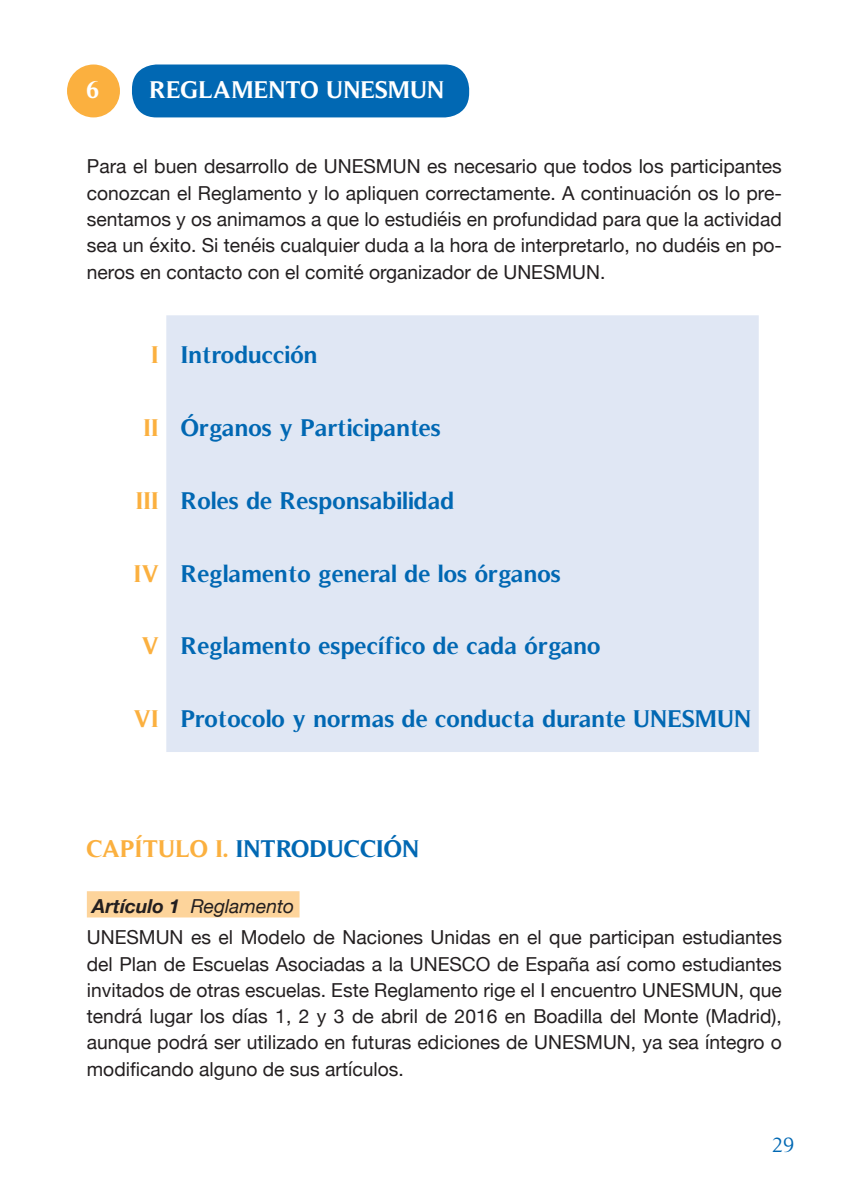
<style>
.page{position:relative;width:844px;height:1191px;background:#fff}
.page>*{position:absolute;margin:0;border:0;box-sizing:border-box;transform-origin:0 0}
.t1{font:700 24.5px "Timeless";color:#0168b3}
.t2{font:700 24.5px "Timeless";color:#fff}
.t3{font:21px "Timeless";color:#0168b3}
.t4{font:19.25px/26.2px "Helvetica Neue";color:#231f20;text-align:justify}
.s1{color:#fbb03f}
.s2{font-weight:700;font-style:italic}
.s3{font-style:italic}
</style>
<div class="page">
<div style="left:132px;top:64px;width:337px;height:53px;background:#0168b3;border-radius:24px"></div>
<div style="left:67px;top:64px;width:53px;height:53px;background:#fbb03f;border-radius:50%"></div>
<div style="left:87px;top:891px;width:212px;height:26px;background:#fdd49b"></div>
<div style="left:166px;top:315px;width:592px;height:437px;background:#e0e7f4"></div>
<p class="t2" style="left:87px;top:75px;width:14px">6</p>
<p class="t2" style="left:150px;top:75px;width:296px">REGLAMENTO UNESMUN</p>
<p class="t4" style="left:87px;top:155px;width:696px">Para el buen desarrollo de UNESMUN es necesario que todos los participantes conozcan el Reglamento y lo apliquen correctamente. A continuación os lo pre&shy;sentamos y os animamos a que lo estudiéis en profundidad para que la actividad sea un éxito. Si tenéis cualquier duda a la hora de interpretarlo, no dudéis en po&shy;neros en contacto con el comité organizador de UNESMUN.</p>
<p class="t1" style="left:151px;top:340px;width:168px"><span class="s1">I</span> Introducción</p>
<p class="t1" style="left:144px;top:413px;width:299px"><span class="s1">II</span> Órganos y Participantes</p>
<p class="t1" style="left:136px;top:486px;width:320px"><span class="s1">Iii</span> Roles de Responsabilidad</p>
<p class="t1" style="left:134px;top:559px;width:428px"><span class="s1">Iv</span> Reglamento general de los órganos</p>
<p class="t1" style="left:142px;top:631px;width:460px"><span class="s1">V</span> Reglamento específico de cada órgano</p>
<p class="t1" style="left:134px;top:704px;width:535px"><span class="s1">Vi</span> Protocolo y normas de conducta durante Unesmun</p>
<p class="t1" style="left:87px;top:834px;width:334px"><span class="s1">CAPÍTULO I.</span> INTRODUCCIÓN</p>
<p class="t4" style="left:87px;top:891px;width:696px;line-height:31.2px"><span class="s2">Artículo 1</span> <span class="s3">Reglamento<br></span>UNESMUN es el Modelo de Naciones Unidas en el que participan estudiantes</p>
<p class="t4" style="left:87px;top:951px;width:696px">del Plan de Escuelas Asociadas a la UNESCO de España así como estudiantes invitados de otras escuelas. Este Reglamento rige el I encuentro UNESMUN, que tendrá lugar los días 1, 2 y 3 de abril de 2016 en Boadilla del Monte (Madrid), aunque podrá ser utilizado en futuras ediciones de UNESMUN, ya sea íntegro o modificando alguno de sus artículos.</p>
<p class="t3" style="left:772px;top:1133px;width:24px">29</p>
</div>
